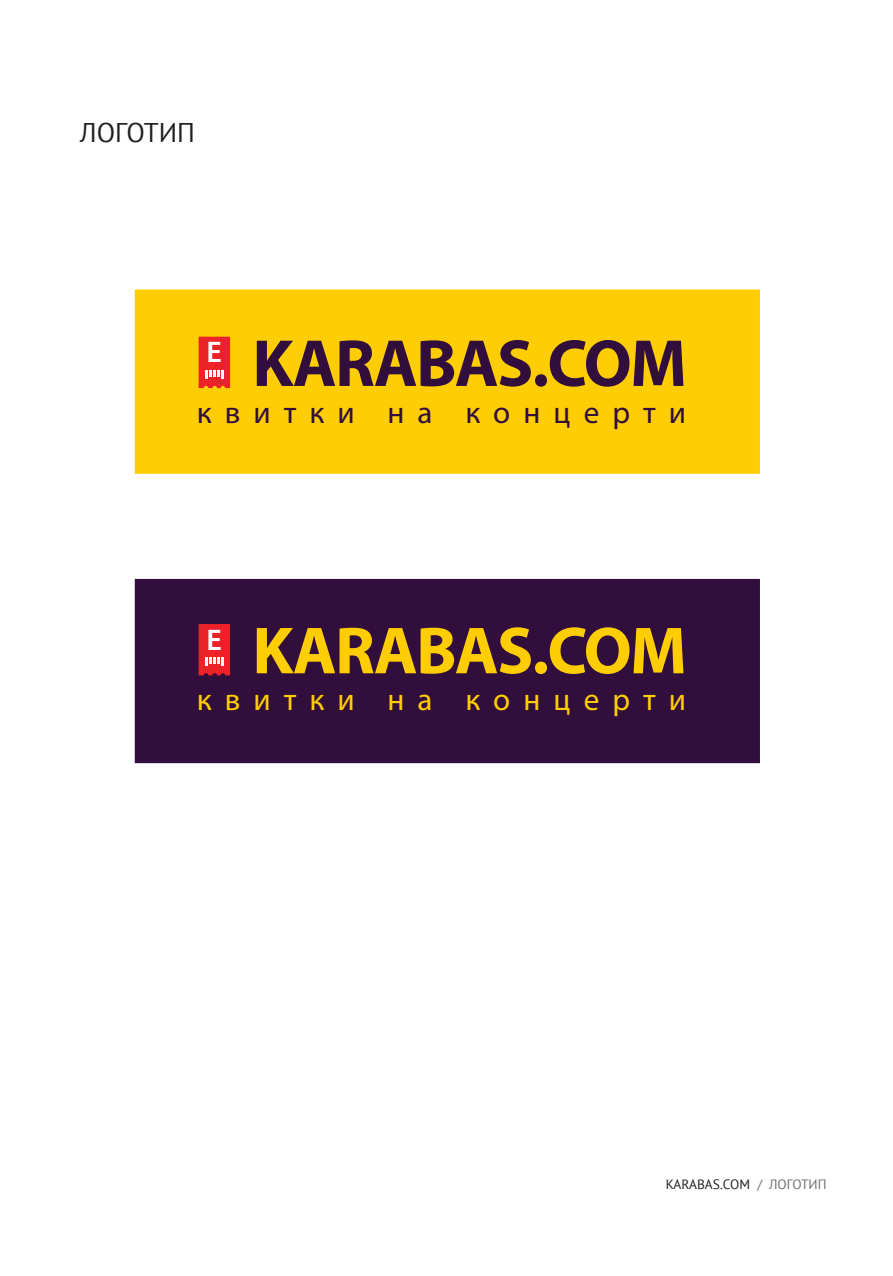
<style>
.page{position:relative;width:893px;height:1276px;background:#fff}
.page>*{position:absolute;margin:0;border:0;box-sizing:border-box;transform-origin:0 0}
.t1{font:700 67.05px "Myriad Pro";letter-spacing:-.025em;color:#310e3b}
.t2{font:700 67.05px "Myriad Pro";letter-spacing:-.025em;color:#ffcd03}
.t3{font:31.2px "Myriad Pro";letter-spacing:.42em;color:#310e3b}
.t4{font:31.2px "Myriad Pro";letter-spacing:.42em;color:#ffcd03}
.t5{font:600 29.85px "Myriad Pro";color:#fff}
.t6{font:27px "PT Sans";color:#231f20}
.t7{font:13.5px "PT Sans";color:#231f20}
.s1{color:#6d6e71}
</style>
<div class="page">
<div style="left:135px;top:289px;width:625px;height:185px;background:#ffcd03"></div>
<div style="left:135px;top:579px;width:625px;height:184px;background:#310e3b"></div>
<svg style="left:199px;top:337px;width:31px;height:51px;background:#ec3436"></svg>
<svg style="left:199px;top:624px;width:31px;height:51px;background:#ea3237"></svg>
<h3 class="t6" style="left:80px;top:115px;width:116px">ЛОГОТИП</h3>
<h3 class="t5" style="left:207px;top:333px;width:17px">E</h3>
<h1 class="t1" style="left:252px;top:320px;width:436px">KARABAS.COM</h1>
<h2 class="t3" style="left:197px;top:393px;width:491px">квитки на концерти</h2>
<h3 class="t5" style="left:207px;top:621px;width:17px">E</h3>
<h1 class="t2" style="left:252px;top:607px;width:436px">KARABAS.COM</h1>
<h2 class="t4" style="left:197px;top:680px;width:491px">квитки на концерти</h2>
<p class="t7" style="left:666px;top:1175px;width:162px">KARABAS.COM <span class="s1">/ ЛОГОТИП</span></p>
</div>
